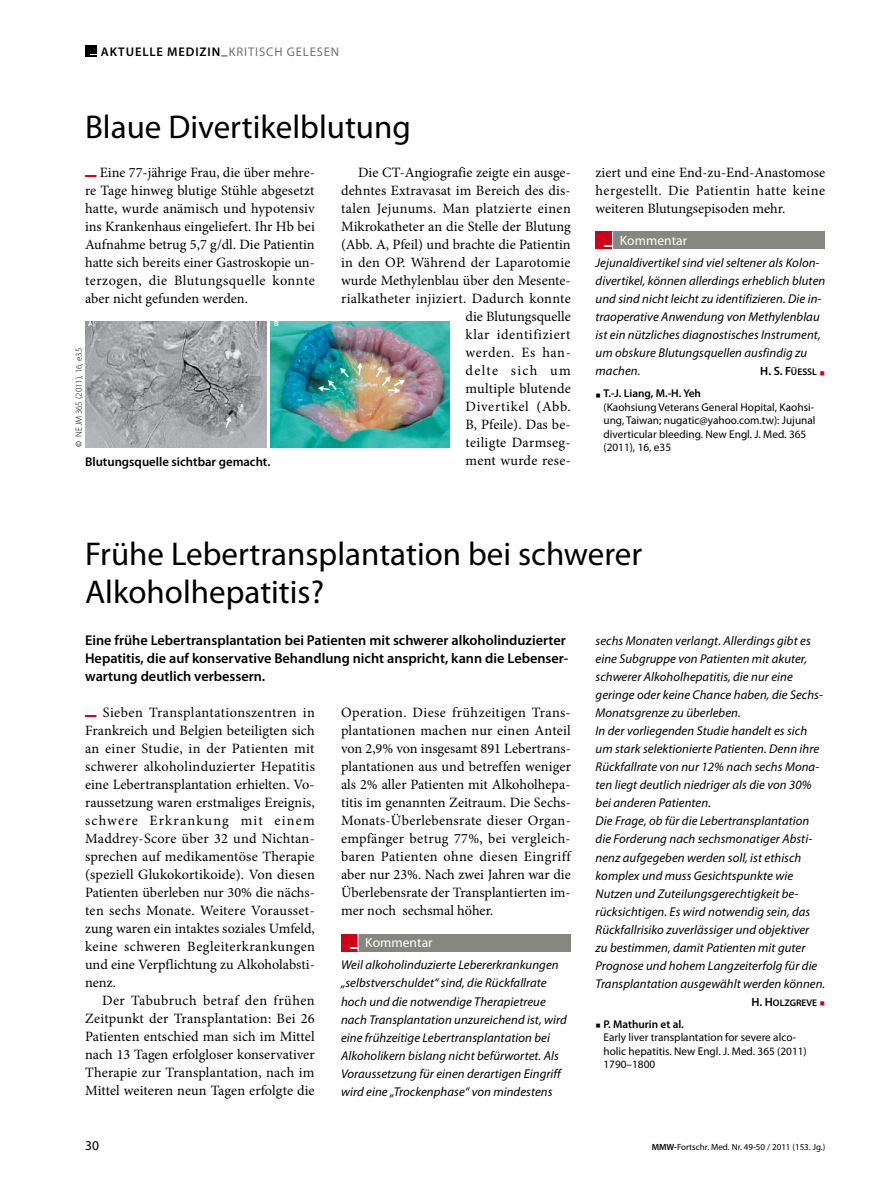
<style>
.page{position:relative;width:893px;height:1187px;background:#fff}
.page>*{position:absolute;margin:0;border:0;box-sizing:border-box;transform-origin:0 0}
.t1{font:40.2px "Myriad Pro";color:#d10019;scale:.57 1}
.t2{font:33px/37.5px "Myriad Pro";color:#000}
.t3{font:14.25px/18px "Minion Pro";letter-spacing:.005em;color:#000;text-align:justify}
.t4{font:600 14.25px/18px "Myriad Pro";color:#000}
.t5{font:13.5px "Myriad Pro";letter-spacing:.005em;color:#fff}
.t6{font:13.5px "Myriad Pro";color:#000}
.t7{font:italic 12.75px/18px "Myriad Pro";letter-spacing:.005em;color:#000}
.t8{font:600 12.75px "Myriad Pro";color:#000}
.t9{font:600 12.6px "Myriad Pro";letter-spacing:.07em;color:#000}
.t10{font:12px "Myriad Pro Semibold SC800";color:#000}
.t11{font:11.25px/13.5px "Myriad Pro";color:#000}
.t12{font:9.6px "Myriad Pro Semibold SC800";letter-spacing:-.005em;color:#000}
.t13{font:9px "Myriad Pro";color:#000}
.t14{font:300 9px "Myriad Pro";color:#000}
.t15{font:700 7.8px "NEJM Scala Sans LF";color:#fff}
.s1{font-weight:400;color:#707172}
.s2{font-weight:400}
.s3{font-size:9.6px}
.s4{font-family:"Minion Pro";font-size:14.25px;color:#d10019}
.s5{font-family:"Minion Pro";font-size:13.5px}
.s6{font-weight:600}
.s7{font-size:12px}
</style>
<div class="page">
<div style="left:85px;top:45px;width:12px;height:11px;background:#000"></div>
<div style="left:595px;top:232px;width:17px;height:17px;background:#d10019"></div>
<div style="left:612px;top:232px;width:213px;height:17px;background:#878781"></div>
<svg style="left:604px;top:231px;width:9px;height:18px"></svg>
<div style="left:341px;top:934px;width:17px;height:17px;background:#d10019"></div>
<div style="left:358px;top:934px;width:212px;height:17px;background:#878781"></div>
<svg style="left:350px;top:934px;width:8px;height:17px"></svg>
<img style="left:85px;top:321px;width:182px;height:126px">
<img style="left:271px;top:321px;width:178px;height:126px">
<svg style="left:225px;top:416px;width:6px;height:12px"></svg>
<svg style="left:318px;top:368px;width:31px;height:23px"></svg>
<svg style="left:376px;top:366px;width:29px;height:27px"></svg>
<svg style="left:357px;top:363px;width:6px;height:12px"></svg>
<p class="t9" style="left:101px;top:47px;width:240px">AKTUELLE MEDIZIN<sub>–</sub><span class="s1">KRITISCH GELESEN</span></p>
<h2 class="t2" style="left:85px;top:110px;width:327px">Blaue Divertikelblutung</h2>
<p class="t3" style="left:341px;top:165px;width:231px;text-align:right">Die CT-Angiografie zeigte ein ausge&shy;dehntes Extravasat im Bereich des dis&shy;talen Jejunums. Man platzierte einen<br>Mikrokatheter an die Stelle der Blutung (Abb. A, Pfeil) und brachte die Patientin in den OP. Während der Laparotomie wurde Methylenblau über den Mesente&shy;rialkatheter injiziert. Dadurch konnte die Blutungsquelle<br>klar identifiziert<br>werden. Es han-<br>delte sich um<br>multiple blutende<br>Divertikel (Abb.<br>B, Pfeile). Das be-<br>teiligte Darmseg-<br>ment wurde rese-</p>
<p class="t3" style="left:595px;top:165px;width:231px">ziert und eine End-zu-End-Anastomose hergestellt. Die Patientin hatte keine weiteren Blutungsepisoden mehr.</p>
<p class="t3" style="left:85px;top:165px;width:231px;text-indent:15px">Eine 77-jährige Frau, die über mehre&shy;re Tage hinweg blutige Stühle abgesetzt hatte, wurde anämisch und hypotensiv ins Krankenhaus eingeliefert. Ihr Hb bei Aufnahme betrug 5,7 g/dl. Die Patientin hatte sich bereits einer Gastroskopie un&shy;terzogen, die Blutungsquelle konnte aber nicht gefunden werden.</p>
<h1 class="t1" style="left:85px;top:143px;width:22px">_</h1>
<p class="t5" style="left:620px;top:235px;width:69px">Kommentar</p>
<p class="t7" style="left:595px;top:255px;width:231px">Jejunaldivertikel sind viel seltener als Kolon&shy;divertikel, können allerdings erheblich bluten und sind nicht leicht zu identifizieren. Die in&shy;traoperative Anwendung von Methylenblau ist ein nützliches diagnostisches Instrument, um obskure Blutungsquellen ausfindig zu machen.</p>
<p class="t15" style="left:88px;top:321px;width:6px">A</p>
<p class="t15" style="left:274px;top:321px;width:6px">B</p>
<p class="t14" style="left:75px;top:446px;width:100px;rotate:-90deg"><span class="s2">©</span> NEJM 365 (2011), 16, e35</p>
<p class="t10" style="left:760px;top:364px;width:66px">H. S. F<span class="s3">ÜESSL</span> <span class="s4">■</span></p>
<p class="t11" style="left:603px;top:387px;width:213px;text-indent:-8px"><span class="s5">■</span> <span class="s6">T.-J. Liang, M.-H. Yeh<br></span>(Kaohsiung Veterans General Hopital, Kaohsi&shy;ung, Taiwan; nugatic@yahoo.com.tw): Jujunal diverticular bleeding. New Engl. J. Med. 365 (2011), 16, e35</p>
<p class="t8" style="left:85px;top:457px;width:187px">Blutungsquelle sichtbar gemacht.</p>
<h2 class="t2" style="left:85px;top:537px;width:558px">Frühe Lebertransplantation bei schwerer<br>Alkoholhepatitis?</h2>
<p class="t4" style="left:85px;top:632px;width:485px">Eine frühe Lebertransplantation bei Patienten mit schwerer alkoholinduzierter<br>Hepatitis, die auf konservative Behandlung nicht anspricht, kann die Lebenser&shy;wartung deutlich verbessern.</p>
<p class="t3" style="left:341px;top:705px;width:231px">Operation. Diese frühzeitigen Trans&shy;plantationen machen nur einen Anteil von 2,9% von insgesamt 891 Lebertrans&shy;plantationen aus und betreffen weniger als 2% aller Patienten mit Alkoholhepa&shy;titis im genannten Zeitraum. Die Sechs-Monats-Überlebensrate dieser Organ&shy;empfänger betrug 77%, bei vergleich&shy;baren Patienten ohne diesen Eingriff aber nur 23%. Nach zwei Jahren war die Überlebensrate der Transplantierten im&shy;mer noch sechsmal höher.</p>
<p class="t5" style="left:365px;top:937px;width:69px">Kommentar</p>
<p class="t7" style="left:341px;top:957px;width:227px">Weil alkoholinduzierte Lebererkrankungen „selbstverschuldet“ sind, die Rückfallrate hoch und die notwendige Therapietreue nach Transplantation unzureichend ist, wird eine frühzeitige Lebertransplantation bei Alkoholikern bislang nicht befürwortet. Als Voraussetzung für einen derartigen Eingriff wird eine „Trockenphase“ von mindestens</p>
<p class="t7" style="left:595px;top:633px;width:231px">sechs Monaten verlangt. Allerdings gibt es eine Subgruppe von Patienten mit akuter, schwerer Alkoholhepatitis, die nur eine geringe oder keine Chance haben, die Sechs-Monatsgrenze zu überleben.<br>In der vorliegenden Studie handelt es sich um stark selektionierte Patienten. Denn ihre Rückfallrate von nur 12% nach sechs Mona&shy;ten liegt deutlich niedriger als die von 30% bei anderen Patienten.<br>Die Frage, ob für die Lebertransplantation die Forderung nach sechsmonatiger Absti&shy;nenz aufgegeben werden soll, ist ethisch komplex und muss Gesichtspunkte wie Nutzen und Zuteilungsgerechtigkeit be&shy;rücksichtigen. Es wird notwendig sein, das Rückfallrisiko zuverlässiger und objektiver<br>zu bestimmen, damit Patienten mit guter Prognose und hohem Langzeiterfolg für die Transplantation ausgewählt werden können.</p>
<p class="t12" style="left:751px;top:996px;width:75px"><span class="s7">H. H</span>OLZGREVE <span class="s4">■</span></p>
<p class="t11" style="left:603px;top:1017px;width:205px;text-indent:-8px"><span class="s5">■</span> <span class="s6">P. Mathurin et al.<br></span>Early liver transplantation for severe alco&shy;holic hepatitis. New Engl. J. Med. 365 (2011)<br>1790–1800</p>
<p class="t3" style="left:85px;top:705px;width:231px;text-indent:18px">Sieben Transplantationszentren in Frankreich und Belgien beteiligten sich an einer Studie, in der Patienten mit schwerer alkoholinduzierter Hepatitis eine Lebertransplantation erhielten. Vo&shy;raussetzung waren erstmaliges Ereignis, schwere Erkrankung mit einem Maddrey-Score über 32 und Nichtan&shy;sprechen auf medikamentöse Therapie (speziell Glukokortikoide). Von diesen Patienten überleben nur 30% die nächs&shy;ten sechs Monate. Weitere Vorausset&shy;zung waren ein intaktes soziales Umfeld, keine schweren Begleiterkrankungen und eine Verpflichtung zu Alkoholabsti&shy;nenz.</p>
<p class="t3" style="left:85px;top:993px;width:231px;text-indent:17px">Der Tabubruch betraf den frühen Zeitpunkt der Transplantation: Bei 26<br>Patienten entschied man sich im Mittel nach 13 Tagen erfolgloser konservativer Therapie zur Transplantation, nach im Mittel weiteren neun Tagen erfolgte die</p>
<h1 class="t1" style="left:85px;top:683px;width:22px">_</h1>
<p class="t6" style="left:85px;top:1139px;width:15px">30</p>
<p class="t13" style="left:651px;top:1143px;width:175px"><span class="s6">MMW-</span>Fortschr. Med. Nr. 49-50 / 2011 (153. Jg.)</p>
</div>
